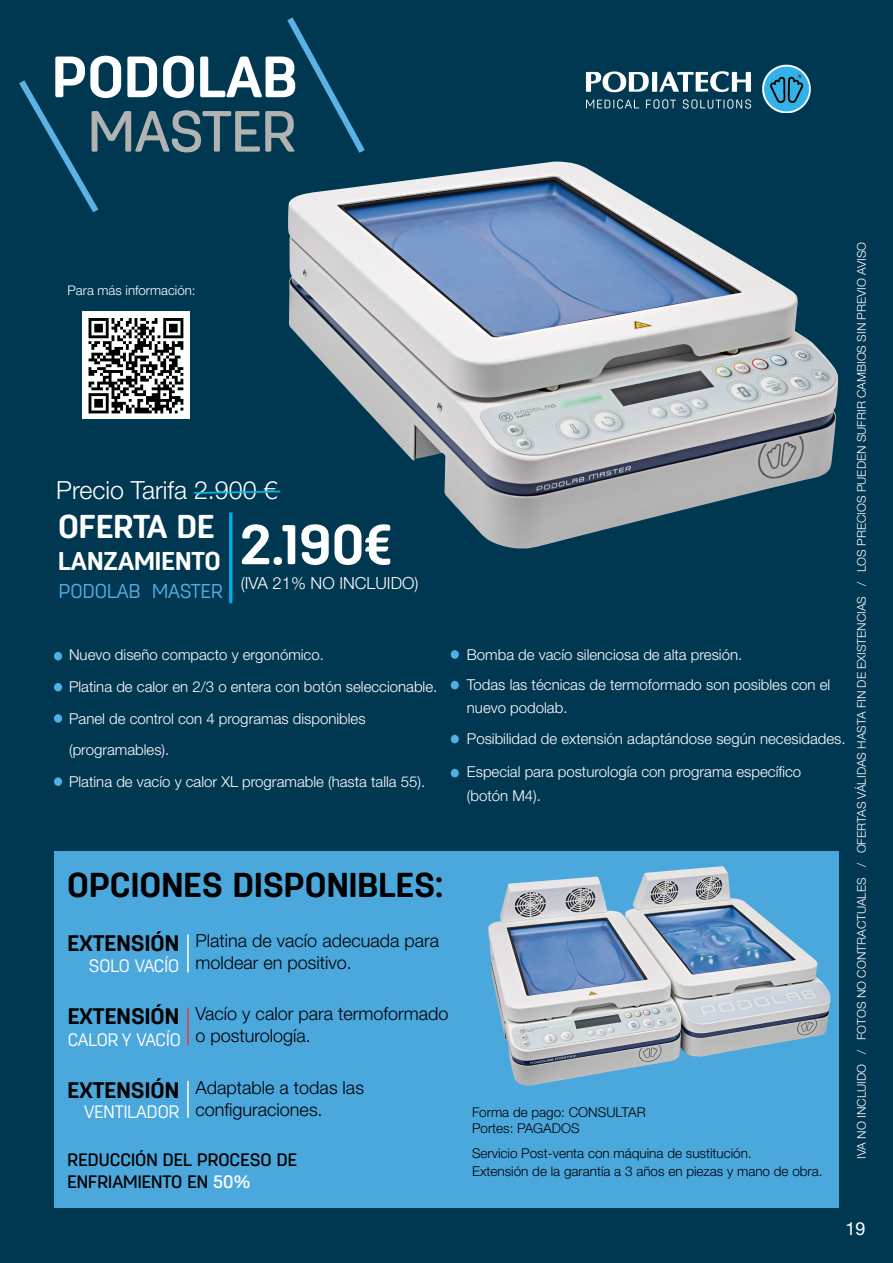
<style>
.page{position:relative;width:893px;height:1263px;background:#013851}
.page>*{position:absolute;margin:0;border:0;box-sizing:border-box;transform-origin:0 0}
.t1{font:700 58.2px "Antartida Rounded";color:#fff}
.t2{font:500 58.05px "Antartida Rounded";color:#b1b3b3}
.t3{font:700 55.8px "Antartida Rounded";color:#fff}
.t4{font:700 34.5px "Antartida Rounded";color:#000}
.t5{font:700 33px "Antartida Rounded";color:#fff}
.t6{font:700 25.8px "Antartida Rounded";color:#fff}
.t7{font:300 25.05px "Helvetica Neue LT Std";color:#fff}
.t8{font:700 22.5px "Antartida Rounded";color:#000}
.t9{font:300 18px/21.6px "Helvetica Neue LT Std";color:#000001}
.t10{font:500 18px/22.5px "Antartida Rounded";color:#000}
.t11{font:300 18px "Antartida Rounded";color:#fff}
.t12{font:18px "Helvetica Neue LT Std";color:#fff}
.t13{font:300 16.65px "Helvetica Neue LT Std";color:#fff}
.t14{font:300 15px/31.5px "Helvetica Neue LT Std";color:#fff}
.t15{font:300 13.5px/16.2px "Helvetica Neue LT Std";color:#000001}
.t16{font:300 13.2px "Helvetica Neue LT Std";color:#fff}
.t17{font:300 12px "Helvetica Neue LT Std";color:#fff}
.s1{font-family:"Antartida Rounded";font-size:20.1px;color:#54ade3}
.s2{color:#fff}
</style>
<div class="page">
<div style="left:54px;top:652px;width:8px;height:8px;background:#4eb1e3;border-radius:50%"></div>
<div style="left:451px;top:650px;width:8px;height:9px;background:#4eb1e3;border-radius:50%"></div>
<div style="left:451px;top:681px;width:8px;height:8px;background:#4eb1e3;border-radius:50%"></div>
<div style="left:451px;top:735px;width:8px;height:8px;background:#4eb1e3;border-radius:50%"></div>
<div style="left:451px;top:769px;width:8px;height:8px;background:#4eb1e3;border-radius:50%"></div>
<div style="left:54px;top:683px;width:8px;height:8px;background:#4eb1e3;border-radius:50%"></div>
<div style="left:54px;top:714px;width:8px;height:9px;background:#4eb1e3;border-radius:50%"></div>
<div style="left:54px;top:777px;width:8px;height:9px;background:#4eb1e3;border-radius:50%"></div>
<div style="left:54px;top:852px;width:785px;height:356px;background:#4ba8dd"></div>
<svg style="left:287px;top:17px;width:78px;height:136px"></svg>
<svg style="left:19px;top:80px;width:80px;height:133px"></svg>
<img style="left:288px;top:162px;width:550px;height:387px">
<img style="left:83px;top:311px;width:107px;height:108px">
<img style="left:488px;top:866px;width:343px;height:220px">
<hr style="left:187px;top:934px;width:2px;height:38px;background:#fff">
<hr style="left:187px;top:1081px;width:2px;height:37px;background:#fff">
<hr style="left:187px;top:1008px;width:2px;height:37px;background:#ee3a3e">
<svg style="left:193px;top:490px;width:88px;height:4px"></svg>
<hr style="left:229px;top:512px;width:3px;height:91px;background:#00aeef">
<img style="left:585px;top:64px;width:226px;height:49px">
<h1 class="t1" style="left:52px;top:44px;width:247px">PODOLAB</h1>
<h2 class="t2" style="left:88px;top:99px;width:210px">MASTER</h2>
<p class="t16" style="left:68px;top:282px;width:129px">Para más información:</p>
<h3 class="t7" style="left:56px;top:475px;width:223px">Precio Tarifa 2.900 €</h3>
<h3 class="t3" style="left:239px;top:513px;width:155px">2.190€</h3>
<h3 class="t5" style="left:58px;top:508px;width:158px">OFERTA DE</h3>
<h3 class="t6" style="left:58px;top:547px;width:164px">LANZAMIENTO</h3>
<p class="t13" style="left:59px;top:573px;width:361px"><span class="s1">PODOLAB MASTER</span> (IVA 21% NO INCLUIDO)</p>
<p class="t14" style="left:69px;top:639px;width:370px">Nuevo diseño compacto y ergonómico.<br>Platina de calor en 2/3 o entera con botón seleccionable.<br>Panel de control con 4 programas disponibles (programables).<br>Platina de vacío y calor XL programable (hasta talla 55).</p>
<h3 class="t4" style="left:67px;top:865px;width:378px">OPCIONES DISPONIBLES:</h3>
<h3 class="t8" style="left:68px;top:931px;width:113px">EXTENSIÓN</h3>
<p class="t11" style="left:89px;top:956px;width:92px">SOLO VACÍO</p>
<h3 class="t8" style="left:68px;top:1004px;width:113px">EXTENSIÓN</h3>
<p class="t11" style="left:68px;top:1029px;width:115px">CALOR Y VACÍO</p>
<p class="t9" style="left:196px;top:929px;width:245px">Platina de vacío adecuada para moldear en positivo.</p>
<p class="t9" style="left:196px;top:1003px;width:254px">Vacío y calor para termoformado o posturología.</p>
<h3 class="t8" style="left:68px;top:1077px;width:113px">EXTENSIÓN</h3>
<p class="t9" style="left:196px;top:1076px;width:170px">Adaptable a todas las configuraciones.</p>
<p class="t10" style="left:68px;top:1148px;width:231px">REDUCCIÓN DEL PROCESO DE<br>ENFRIAMIENTO EN <span class="s2">50%</span></p>
<p class="t11" style="left:84px;top:1101px;width:97px">VENTILADOR</p>
<p class="t14" style="left:467px;top:640px;width:365px;line-height:30px">Bomba de vacío silenciosa de alta presión.<br>Todas las técnicas de termoformado son posibles con el</p>
<p class="t14" style="left:467px;top:691px;width:380px">nuevo podolab.<br>Posibilidad de extensión adaptándose según necesidades.</p>
<p class="t14" style="left:467px;top:760px;width:336px;line-height:24px">Especial para posturología con programa específico (botón M4).</p>
<p class="t15" style="left:472px;top:1104px;width:175px">Forma de pago: CONSULTAR<br>Portes: PAGADOS</p>
<p class="t15" style="left:472px;top:1144px;width:352px;line-height:18px">Servicio Post-venta con máquina de sustitución.<br>Extensión de la garantía a 3 años en piezas y mano de obra.</p>
<p class="t17" style="left:854px;top:1159px;width:918px;rotate:-90deg">IVA NO INCLUIDO / FOTOS NO CONTRACTUALES / OFERTAS VÁLIDAS HASTA FIN DE EXISTENCIAS / LOS PRECIOS PUEDEN SUFRIR CAMBIOS SIN PREVIO AVISO</p>
<p class="t12" style="left:845px;top:1217px;width:22px">19</p>
</div>
